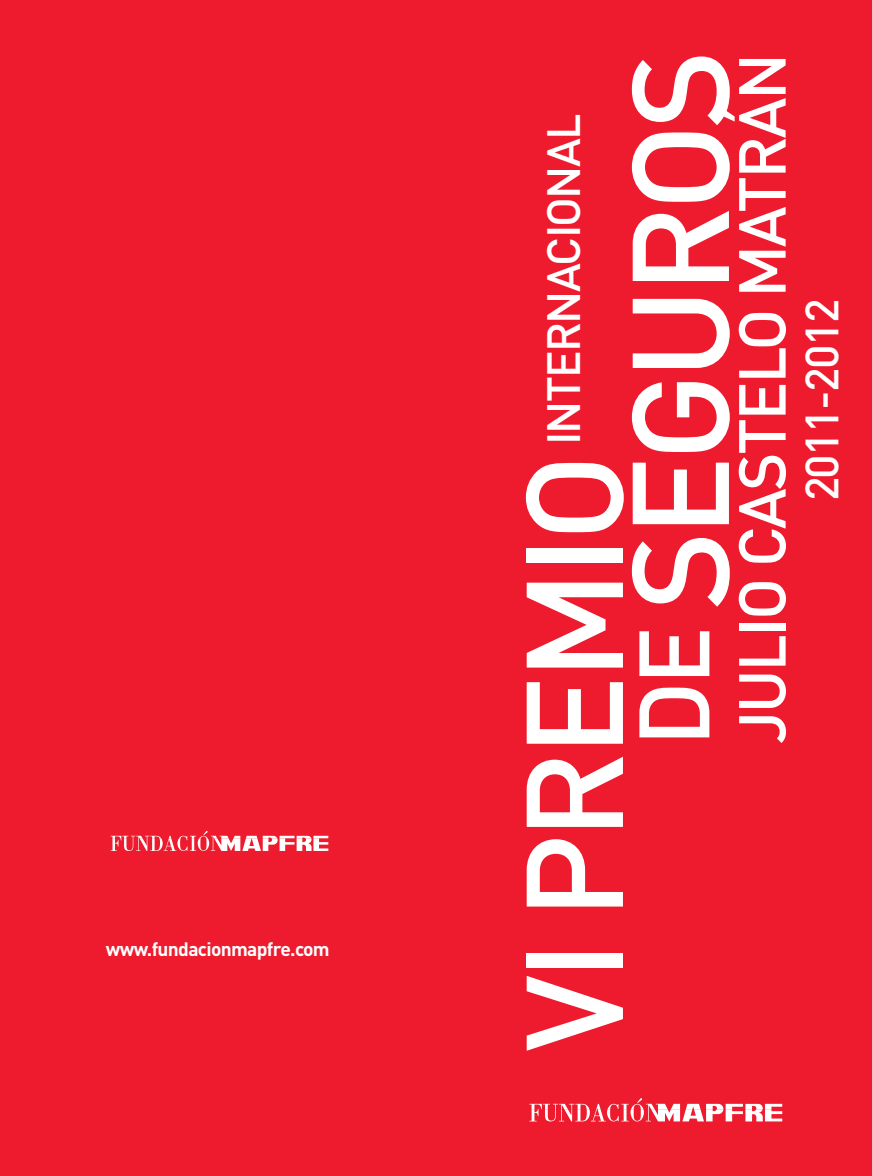
<style>
.page{position:relative;width:872px;height:1176px;background:#fff}
.page>*{position:absolute;margin:0;border:0;box-sizing:border-box;transform-origin:0 0}
.t1{font:500 135.1px "DIN";letter-spacing:-.04em;color:#fff}
.t2{font:500 65.27px "DIN";letter-spacing:-.04em;color:#fff}
.t3{font:500 46.02px "DIN";letter-spacing:-.04em;color:#fff}
.t4{font:700 19.25px "DIN";letter-spacing:-.035em;color:#fff}
.s1{font-size:98.35px}
</style>
<div class="page">
<div style="left:0;top:0;width:872px;height:1175px;background:#ed1b2d"></div>
<svg style="left:111px;top:831px;width:217px;height:19px"></svg>
<svg style="left:529px;top:1098px;width:253px;height:23px"></svg>
<p class="t4" style="left:106px;top:940px;width:225px">www.fundacionmapfre.com</p>
<h3 class="t3" style="left:543px;top:445px;width:333px;rotate:-90deg">INTERNACIONAL</h3>
<h1 class="t1" style="left:513px;top:1051px;width:599px;rotate:-90deg">VI PREMIO</h1>
<h1 class="t1" style="left:619px;top:746px;width:698px;rotate:-90deg"><span class="s1">DE</span> SEGUROS</h1>
<h2 class="t2" style="left:732px;top:743px;width:692px;rotate:-90deg">JULIO CASTELO MATRÁN</h2>
<h3 class="t3" style="left:801px;top:501px;width:204px;rotate:-90deg">2011-2012</h3>
</div>
